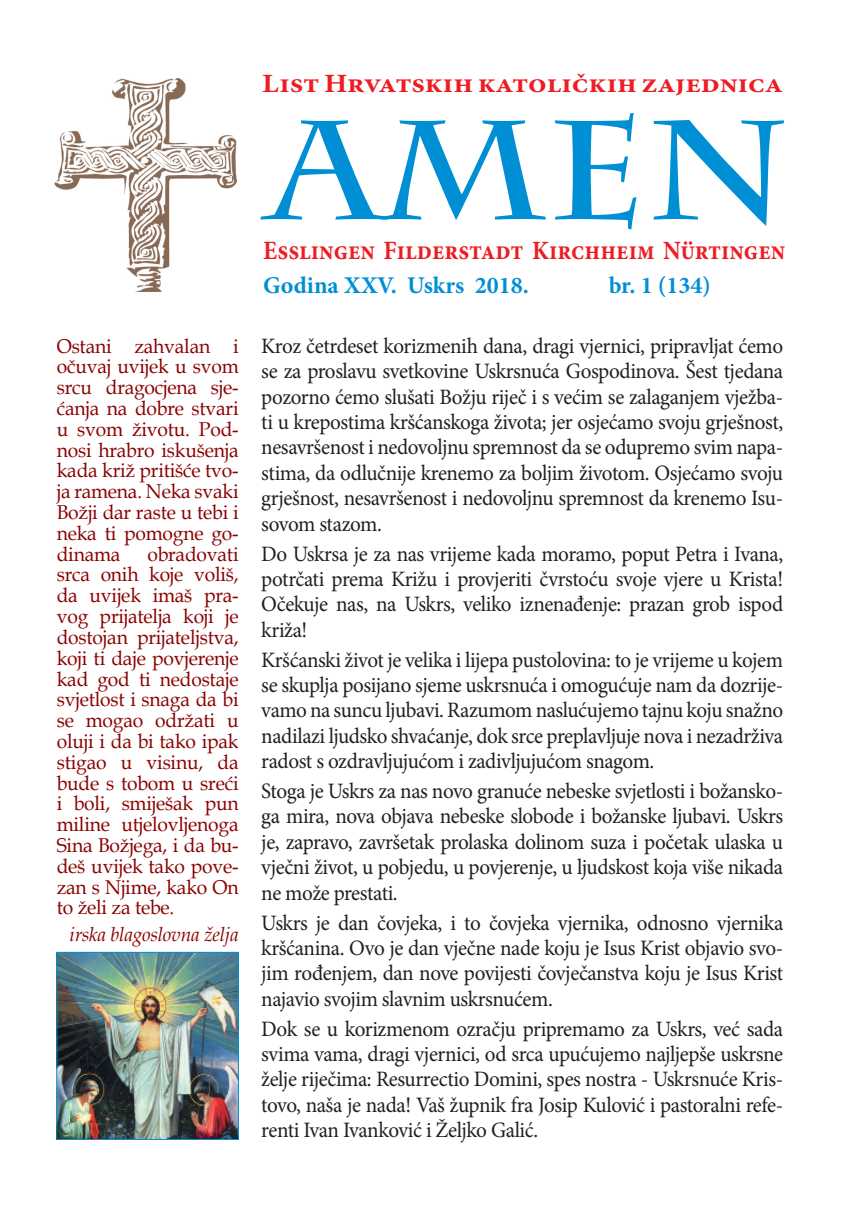
<style>
.page{position:relative;width:857px;height:1225px;background:#fff}
.page>*{position:absolute;margin:0;border:0;box-sizing:border-box;transform-origin:0 0}
.t1{font:700 140px "Charlemagne Std";color:#008fd5;scale:1.12 1}
.t2{font:700 26.4px "Minion Pro";color:#ee1d23;scale:.91 1}
.t3{font:700 26.4px "Minion Pro";color:#ee1d23;scale:1.14 1}
.t4{font:700 24px "Minion Pro";color:#008fd5}
.t5{font:22px/25.4px "Minion Pro";letter-spacing:-.02em;color:#231f20;text-align:justify;scale:.96 1}
.t6{font:20px/20.8px "Book Antiqua";letter-spacing:-.01em;color:#8b0202;text-align:justify;scale:.96 1}
.t7{font:italic 20px "Book Antiqua";letter-spacing:-.01em;color:#8b0202;scale:.96 1}
</style>
<div class="page">
<img style="left:55px;top:78px;width:181px;height:213px">
<img style="left:58px;top:954px;width:179px;height:184px">
<div style="left:56px;top:952px;width:183px;height:188px;border:1px solid #008fd5"></div>
<p class="t6" style="left:57px;top:335px;width:191px">Ostani zahvalan i očuvaj uvijek u svom srcu dragocjena sje&shy;ćanja na dobre stvari u svom životu. Pod&shy;nosi hrabro iskušenja kada križ pritišće tvo&shy;ja ramena. Neka svaki Božji dar raste u tebi i neka ti pomogne go&shy;dinama</p>
<p class="t6" style="left:57px;top:543px;width:191px;text-indent:91px">obradovati srca onih koje voliš, da uvijek imaš pra&shy;vog prijatelja koji je dostojan prijateljstva, koji ti daje povjerenje kad god ti nedostaje svjetlost i snaga da bi se mogao održati u oluji i da bi tako ipak stigao u visinu, da bude s tobom u sreći i boli, smiješak pun miline utjelovljenoga Sina Božjega, i da bu&shy;deš uvijek tako pove&shy;zan s Njime, kako On to želi za tebe.</p>
<p class="t7" style="left:69px;top:920px;width:177px">irska blagoslovna želja</p>
<p class="t3" style="left:262px;top:65px;width:458px">List Hrvatskih katoličkih zajednica</p>
<h1 class="t1" style="left:269px;top:89px;width:466px">AMEN</h1>
<p class="t2" style="left:263px;top:232px;width:575px">Esslingen Filderstadt Kirchheim Nürtingen</p>
<p class="t4" style="left:263px;top:269px;width:267px">Godina XXV. Uskrs 2018.</p>
<p class="t4" style="left:608px;top:269px;width:104px">br. 1 (134)</p>
<p class="t5" style="left:261px;top:333px;width:545px">Kroz četrdeset korizmenih dana, dragi vjernici, pripravljat ćemo se za proslavu svetkovine Uskrsnuća Gospodinova. Šest tjedana pozorno ćemo slušati Božju riječ i s većim se zalaganjem vježba&shy;ti u krepostima kršćanskoga života; jer osjećamo svoju grješnost, nesavršenost i nedovoljnu spremnost da se odupremo svim napa&shy;stima, da odlučnije krenemo za boljim životom. Osjećamo svoju grješnost, nesavršenost i nedovoljnu spremnost da krenemo Isu&shy;sovom stazom.</p>
<p class="t5" style="left:261px;top:541px;width:545px">Do Uskrsa je za nas vrijeme kada moramo, poput Petra i Ivana, potrčati prema Križu i provjeriti čvrstoću svoje vjere u Krista!<br>Očekuje nas, na Uskrs, veliko iznenađenje: prazan grob ispod križa!</p>
<p class="t5" style="left:261px;top:647px;width:545px">Kršćanski život je velika i lijepa pustolovina: to je vrijeme u kojem se skuplja posijano sjeme uskrsnuća i omogućuje nam da dozrije&shy;vamo na suncu ljubavi. Razumom naslućujemo tajnu koju snažno nadilazi ljudsko shvaćanje, dok srce preplavljuje nova i nezadrživa radost s ozdravljujućom i zadivljujućom snagom.</p>
<p class="t5" style="left:261px;top:778px;width:545px">Stoga je Uskrs za nas novo granuće nebeske svjetlosti i božansko&shy;ga mira, nova objava nebeske slobode i božanske ljubavi. Uskrs je, zapravo, završetak prolaska dolinom suza i početak ulaska u vječni život, u pobjedu, u povjerenje, u ljudskost koja više nikada ne može prestati.</p>
<p class="t5" style="left:261px;top:910px;width:545px">Uskrs je dan čovjeka, i to čovjeka vjernika, odnosno vjernika kršćanina. Ovo je dan vječne nade koju je Isus Krist objavio svo&shy;jim rođenjem, dan nove povijesti čovječanstva koju je Isus Krist najavio svojim slavnim uskrsnućem.</p>
<p class="t5" style="left:261px;top:1016px;width:545px">Dok se u korizmenom ozračju pripremamo za Uskrs, već sada svima vama, dragi vjernici, od srca upućujemo najljepše uskrsne želje riječima: Resurrectio Domini, spes nostra - Uskrsnuće Kris&shy;tovo, naša je nada! Vaš župnik fra Josip Kulović i pastoralni refe&shy;renti Ivan Ivanković i Željko Galić.</p>
</div>
